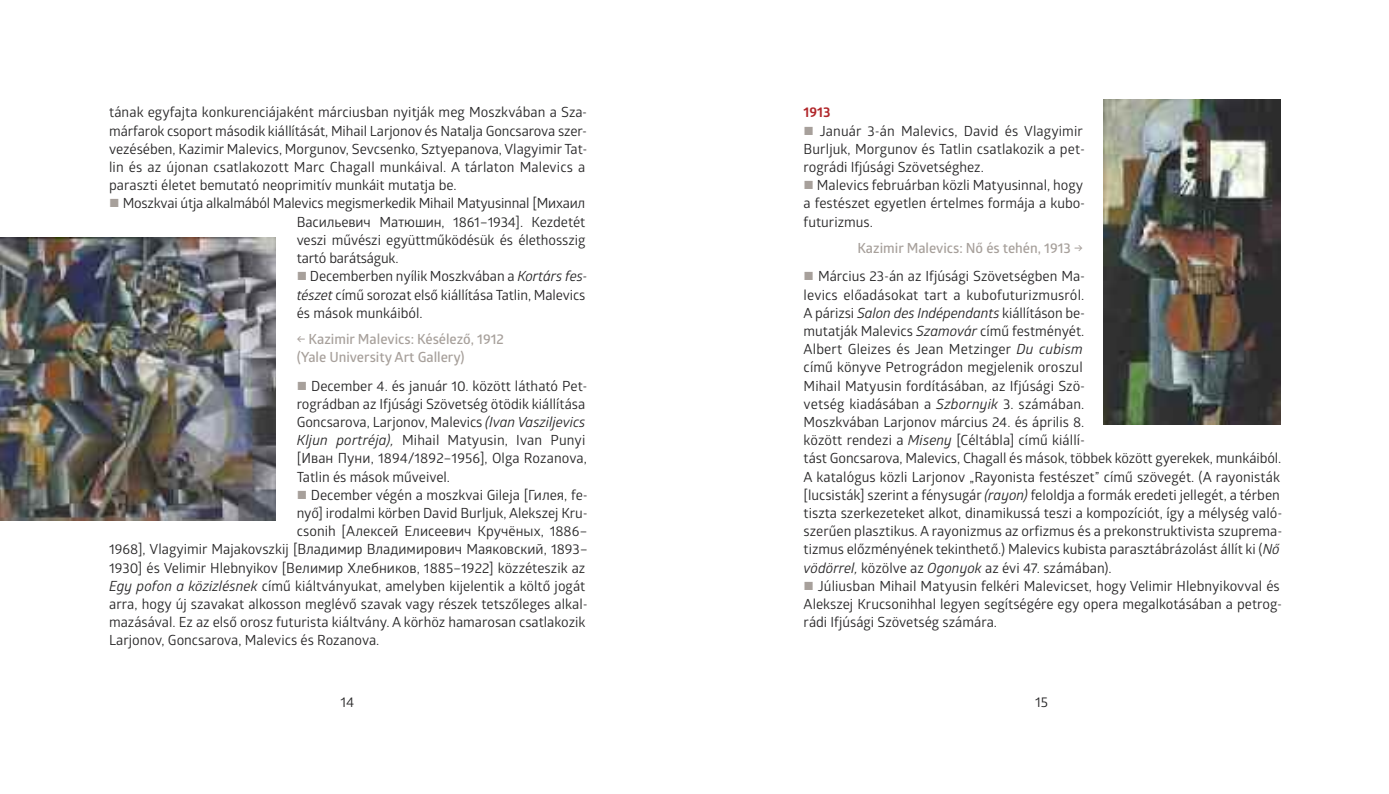
<style>
.page{position:relative;width:1389px;height:794px;background:#fff}
.page>*{position:absolute;margin:0;border:0;box-sizing:border-box;transform-origin:0 0}
.t1{font:14px/18.2px "Glober";color:#272627}
.t2{font:600 14px/18.2px "Glober";color:#a7a09b}
.t3{font:700 14px "Glober";color:#b1272b}
.s1{color:#a7a09b}
.s2{font-style:italic}
</style>
<div class="page">
<img style="left:0;top:237px;width:276px;height:283px">
<img style="left:1104px;top:99px;width:176px;height:326px">
<p class="t1" style="left:109px;top:105px;width:480px">tának egyfajta konkurenciájaként márciusban nyitják meg Moszkvában a Sza&shy;márfarok csoport második kiállítását, Mihail Larjonov és Natalja Goncsarova szer&shy;vezésében, Kazimir Malevics, Morgunov, Sevcsenko, Sztyepanova, Vlagyimir tat&shy;lin és az újonan csatlakozott Marc Chagall munkáival. A tárlaton Malevics a paraszti életet bemutató neoprimitív munkáit mutatja be.</p>
<p class="t1" style="left:297px;top:196px;width:290px;text-align:justify;text-indent:-188px"><span class="s1">■</span> Moszkvai útja alkalmából Malevics megismerkedik Mihail Matyusinnal [Михаил Васильевич Матюшин, 1861–1934]. Kezdetét veszi művészi együttműködésük és élethosszig tartó barátságuk.</p>
<p class="t1" style="left:297px;top:269px;width:292px"><span class="s1">■</span> decemberben nyílik Moszkvában a <span class="s2">Kortárs fes&shy;tészet</span> című sorozat első kiállítása tatlin, Malevics és mások munkáiból.</p>
<p class="t2" style="left:297px;top:331px;width:209px">← Kazimir Malevics: Késélező, 1912 (Yale University Art Gallery)</p>
<p class="t1" style="left:297px;top:378px;width:292px"><span class="s1">■</span> december 4. és január 10. között látható Pet&shy;rográdban az Ifjúsági Szövetség ötödik kiállítása Goncsarova, Larjonov, Malevics <span class="s2">(ivan Vasziljevics Kljun portréja),</span> Mihail Matyusin, Ivan Punyi [Иван Пуни, 1894/1892–1956], Olga Rozanova, tatlin és mások műveivel.</p>
<p class="t1" style="left:297px;top:487px;width:293px"><span class="s1">■</span> december végén a moszkvai Gileja [Гилея, fe-</p>
<p class="t1" style="left:297px;top:505px;width:293px">nyő] irodalmi körben david Burljuk, Alekszej Kru-</p>
<p class="t1" style="left:297px;top:524px;width:293px">csonih [Алексей Елисеевич Кручёных, 1886–</p>
<p class="t1" style="left:109px;top:542px;width:480px">1968], Vlagyimir Majakovszkij [Владимир Владимирович Маяковский, 1893–</p>
<p class="t1" style="left:109px;top:560px;width:478px">1930] és Velimir Hlebnyikov [Велимир Хлебников, 1885–1922] közzéteszik az</p>
<p class="t1" style="left:109px;top:578px;width:478px"><span class="s2">egy pofon a közizlésnek</span> című kiáltványukat, amelyben kijelentik a költő jogát</p>
<p class="t1" style="left:109px;top:596px;width:480px">arra, hogy új szavakat alkosson meglévő szavak vagy részek tetszőleges alkal-</p>
<p class="t1" style="left:109px;top:615px;width:478px">mazásával. Ez az első orosz futurista kiáltvány. A körhöz hamarosan csatlakozik</p>
<p class="t1" style="left:109px;top:633px;width:272px">Larjonov, Goncsarova, Malevics és Rozanova.</p>
<p class="t1" style="left:340px;top:694px;width:15px">14</p>
<p class="t3" style="left:804px;top:107px;width:29px">1913</p>
<p class="t1" style="left:804px;top:123px;width:283px"><span class="s1">■</span> Január 3-án Malevics, david és Vlagyimir<br>Burljuk, Morgunov és tatlin csatlakozik a pet&shy;rográdi Ifjúsági Szövetséghez.</p>
<p class="t1" style="left:804px;top:178px;width:283px"><span class="s1">■</span> Malevics februárban közli Matyusinnal, hogy a festészet egyetlen értelmes formája a kubo&shy;futurizmus.</p>
<p class="t2" style="left:857px;top:240px;width:227px">Kazimir Malevics: Nő és tehén, 1913 →</p>
<p class="t1" style="left:804px;top:269px;width:480px"><span class="s1">■</span> Március 23-án az Ifjúsági Szövetségben Ma-<br>levics előadásokat tart a kubofuturizmusról.<br>A párizsi <span class="s2">salon des indépendants</span> kiállításon be-<br>mutatják Malevics <span class="s2">szamovár</span> című festményét.<br>Albert Gleizes és Jean Metzinger <span class="s2">Du cubism<br></span>című könyve Petrográdon megjelenik oroszul<br>Mihail Matyusin fordításában, az Ifjúsági Szö-<br>vetség kiadásában a <span class="s2">szbornyik</span> 3. számában.<br>Moszkvában Larjonov március 24. és április 8.<br>között rendezi a <span class="s2">Miseny</span> [Céltábla] című kiállí-<br>tást Goncsarova, Malevics, Chagall és mások, többek között gyerekek, munkáiból.<br>A katalógus közli Larjonov „Rayonista festészet” című szövegét. (A rayonisták [lucsisták] szerint a fénysugár <span class="s2">(rayon)</span> feloldja a formák eredeti jellegét, a térben tiszta szerkezeteket alkot, dinamikussá teszi a kompozíciót, így a mélység való&shy;szerűen plasztikus. A rayonizmus az orfizmus és a prekonstruktivista szuprema&shy;tizmus előzményének tekinthető.) Malevics kubista parasztábrázolást állít ki (<span class="s2">nő vödörrel,</span> közölve az <span class="s2">ogonyok</span> az évi 47. számában).</p>
<p class="t1" style="left:804px;top:578px;width:480px"><span class="s1">■</span> Júliusban Mihail Matyusin felkéri Malevicset, hogy Velimir Hlebnyikovval és<br>Alekszej Krucsonihhal legyen segítségére egy opera megalkotásában a petrog&shy;rádi Ifjúsági Szövetség számára.</p>
<p class="t1" style="left:1035px;top:694px;width:14px">15</p>
</div>
